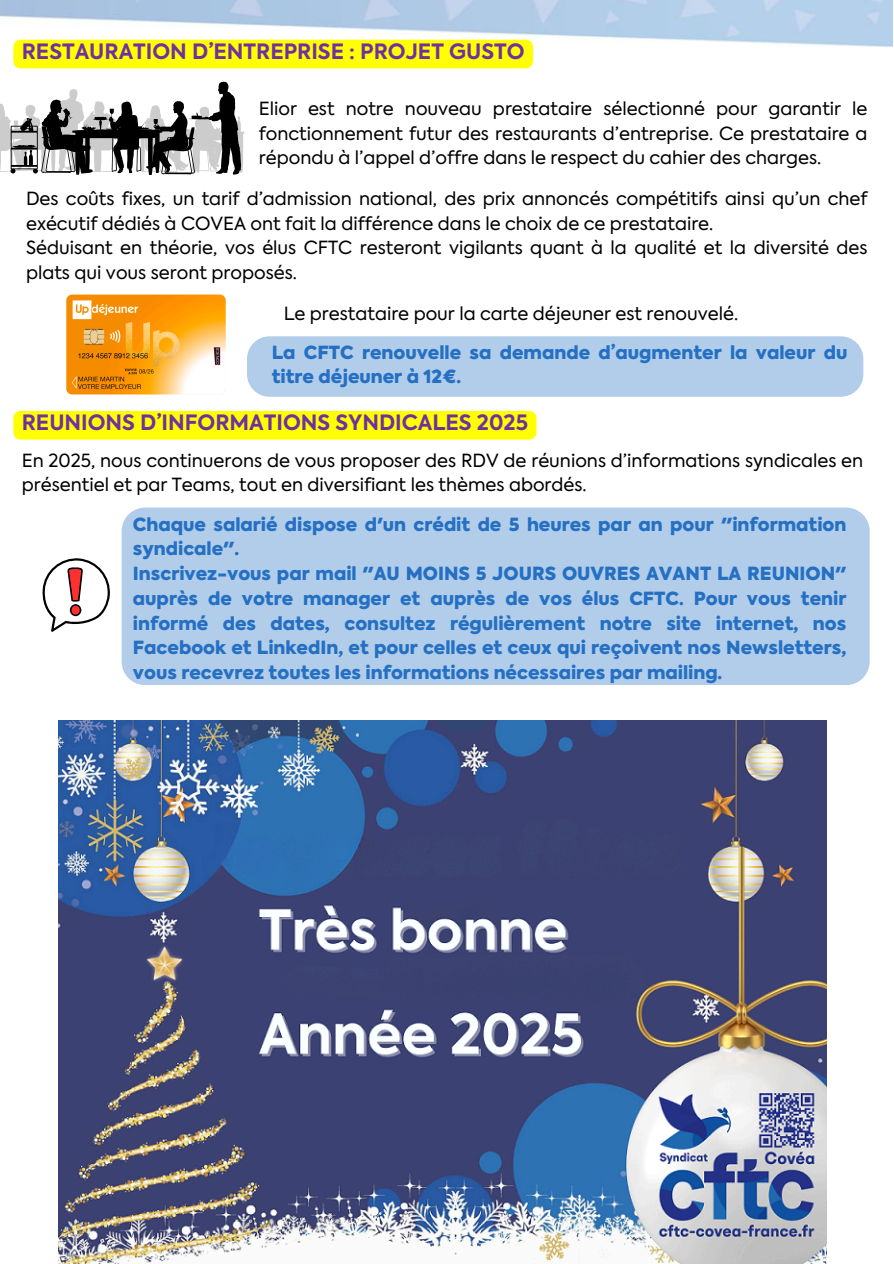
<style>
.page{position:relative;width:894px;height:1264px;background:#fff}
.page>*{position:absolute;margin:0;border:0;box-sizing:border-box;transform-origin:0 0}
.t1{font:700 21px "Axiforma";color:#7030a0}
.t2{font:18px/24.8px "Axiforma";color:#000}
.t3{font:900 18px/24.8px "Axiforma";color:#2570c3}
</style>
<div class="page">
<svg style="left:0;top:82px;width:244px;height:93px"></svg>
<img style="left:66px;top:294px;width:159px;height:101px">
<svg style="left:42px;top:558px;width:68px;height:74px"></svg>
<div style="left:247px;top:336px;width:616px;height:61px;background:#b2cdea;border-radius:22px"></div>
<div style="left:121px;top:507px;width:748px;height:178px;background:#b2cdea"></div>
<img style="left:58px;top:720px;width:768px;height:543px">
<div style="left:13px;top:40px;width:520px;height:28px;background:#ff0"></div>
<div style="left:13px;top:411px;width:523px;height:28px;background:#ff0"></div>
<p class="t1" style="left:22px;top:42px;width:504px">RESTAURATION D’ENTREPRISE : PROJET GUSTO</p>
<h1 class="t2" style="left:259px;top:97px;width:610px;text-align:justify">Elior est notre nouveau prestataire sélectionné pour garantir le fonctionnement futur des restaurants d’entreprise. Ce prestataire a répondu à l’appel d’offre dans le respect du cahier des charges.</h1>
<p class="t2" style="left:26px;top:187px;width:842px">Des coûts fixes, un tarif d’admission national, des prix annoncés compétitifs ainsi qu’un chef exécutif dédiés à COVEA ont fait la différence dans le choix de ce prestataire.</p>
<p class="t2" style="left:26px;top:237px;width:842px">Séduisant en théorie, vos élus CFTC resteront vigilants quant à la qualité et la diversité des plats qui vous seront proposés.</p>
<p class="t2" style="left:283px;top:302px;width:456px">Le prestataire pour la carte déjeuner est renouvelé.</p>
<p class="t3" style="left:272px;top:341px;width:577px">La CFTC renouvelle sa demande d’augmenter la valeur du titre déjeuner à 12€.</p>
<p class="t1" style="left:22px;top:413px;width:507px">REUNIONS D’INFORMATIONS SYNDICALES 2025</p>
<p class="t2" style="left:22px;top:449px;width:842px">En 2025, nous continuerons de vous proposer des RDV de réunions d’informations syndicales en présentiel et par Teams, tout en diversifiant les thèmes abordés.</p>
<p class="t3" style="left:133px;top:513px;width:714px">Chaque salarié dispose d'un crédit de 5 heures par an pour "information syndicale".</p>
<h1 class="t3" style="left:133px;top:562px;width:714px;text-align:justify">Inscrivez-vous par mail "AU MOINS 5 JOURS OUVRES AVANT LA REUNION" auprès de votre manager et auprès de vos élus CFTC. Pour vous tenir informé des dates, consultez régulièrement notre site internet, nos Facebook et LinkedIn, et pour celles et ceux qui reçoivent nos Newsletters, vous recevrez toutes les informations nécessaires par mailing.</h1>
</div>
